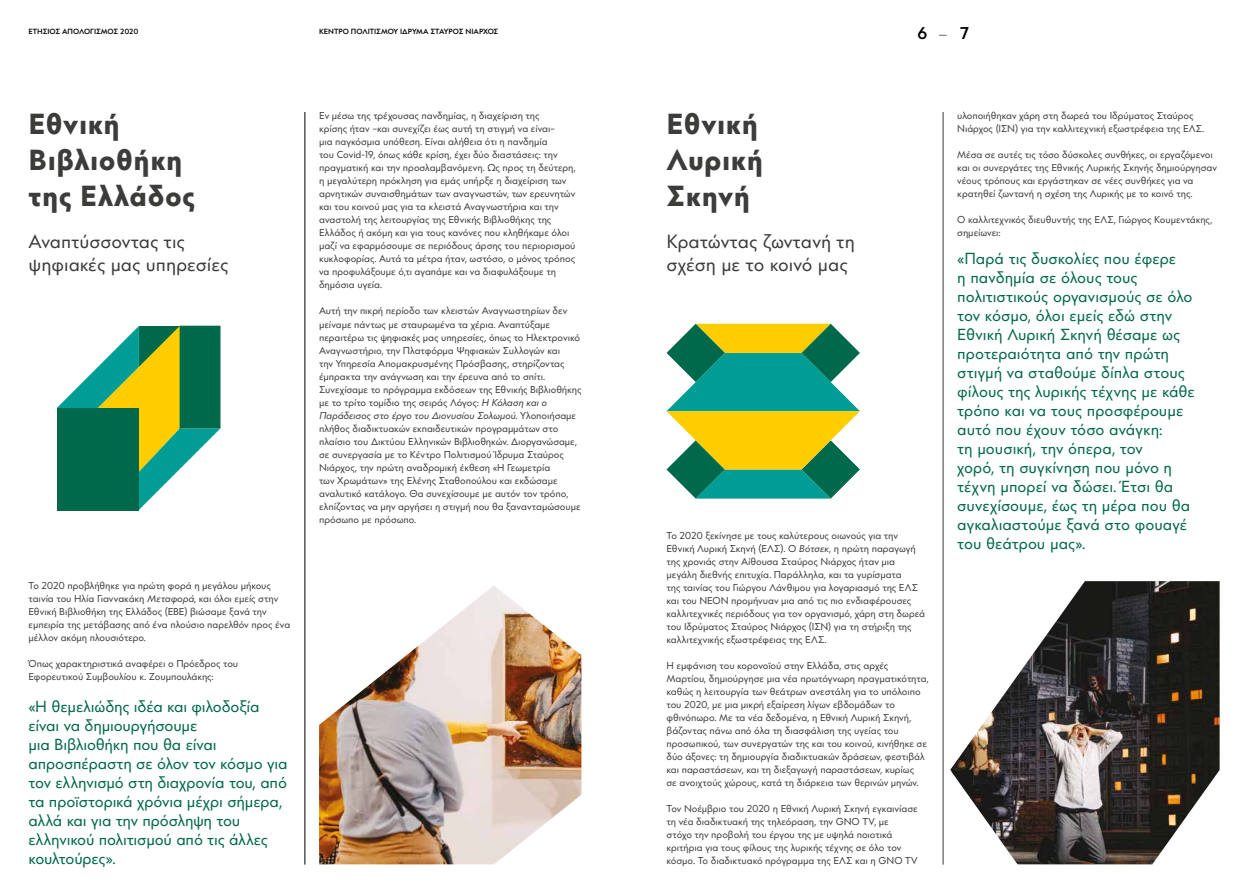
<style>
.page{position:relative;width:1248px;height:893px;background:#fff}
.page>*{position:absolute;margin:0;border:0;box-sizing:border-box;transform-origin:0 0}
.t1{font:700 29px/36px "SNFCC Panoptik";letter-spacing:.02em;color:#3c3c3b}
.t2{font:19px/22.8px "SNFCC Panoptik";color:#3c3c3b}
.t3{font:500 17px "SNFCC Panoptik";color:#000}
.t4{font:16px/19px "SNFCC Panoptik";letter-spacing:-.005em;color:#00684b}
.t5{font:10px/13px "SNFCC Panoptik";letter-spacing:-.005em;color:#3c3c3b}
.t6{font:500 7.5px "SNFCC Panoptik";color:#000}
.s1{font-weight:300;font-size:13px}
.s2{font-style:italic}
</style>
<div class="page">
<hr style="left:304px;top:112px;width:1px;height:753px;background:#000">
<hr style="left:942px;top:112px;width:1px;height:753px;background:#3c3c3b">
<img style="left:319px;top:586px;width:262px;height:278px">
<img style="left:950px;top:581px;width:269px;height:283px">
<svg style="left:57px;top:326px;width:163px;height:184px"></svg>
<svg style="left:666px;top:324px;width:193px;height:175px"></svg>
<p class="t6" style="left:28px;top:27px;width:112px">ΕΤΗΣΙΟΣ ΑΠΟΛΟΓΙΣΜΟΣ 2020</p>
<p class="t6" style="left:319px;top:27px;width:181px">ΚΕΝΤΡΟ ΠΟΛΙΤΙΣΜΟΥ ΙΔΡΥΜΑ ΣΤΑΥΡΟΣ ΝΙΑΡΧΟΣ</p>
<h3 class="t3" style="left:917px;top:22px;width:53px">6 <span class="s1">—</span> 7</h3>
<p class="t5" style="left:319px;top:110px;width:258px">Εν μέσω της τρέχουσας πανδημίας, η διαχείριση της<br>κρίσης ήταν –και συνεχίζει έως αυτή τη στιγμή να είναι–<br>μια παγκόσμια υπόθεση. Είναι αλήθεια ότι η πανδημία<br>του Covid-19, όπως κάθε κρίση, έχει δύο διαστάσεις: την πραγματική και την προσλαμβανόμενη. Ως προς τη δεύτερη, η μεγαλύτερη πρόκληση για εμάς υπήρξε η διαχείριση των αρνητικών συναισθημάτων των αναγνωστών, των ερευνητών και του κοινού μας για τα κλειστά Αναγνωστήρια και την αναστολή της λειτουργίας της Εθνικής Βιβλιοθήκης της Ελλάδος ή ακόμη και για τους κανόνες που κληθήκαμε όλοι μαζί να εφαρμόσουμε σε περιόδους άρσης του περιορισμού κυκλοφορίας. Αυτά τα μέτρα ήταν, ωστόσο, ο μόνος τρόπος να προφυλάξουμε ό,τι αγαπάμε και να διαφυλάξουμε τη δημόσια υγεία.</p>
<p class="t5" style="left:319px;top:305px;width:264px">Αυτή την πικρή περίοδο των κλειστών Αναγνωστηρίων δεν μείναμε πάντως με σταυρωμένα τα χέρια. Αναπτύξαμε περαιτέρω τις ψηφιακές μας υπηρεσίες, όπως το Ηλεκτρονικό Αναγνωστήριο, την Πλατφόρμα Ψηφιακών Συλλογών και<br>την Υπηρεσία Απομακρυσμένης Πρόσβασης, στηρίζοντας έμπρακτα την ανάγνωση και την έρευνα από το σπίτι.<br>Συνεχίσαμε το πρόγραμμα εκδόσεων της Εθνικής Βιβλιοθήκης με το τρίτο τομίδιο της σειράς Λόγος: <span class="s2">Η Κόλαση και ο Παράδεισος στο έργο του Διονυσίου Σολωμού</span>. Υλοποιήσαμε πλήθος διαδικτυακών εκπαιδευτικών προγραμμάτων στο πλαίσιο του Δικτύου Ελληνικών Βιβλιοθηκών. Διοργανώσαμε, σε συνεργασία με το Κέντρο Πολιτισμού Ίδρυμα Σταύρος Νιάρχος, την πρώτη αναδρομική έκθεση «Η Γεωμετρία<br>των Χρωμάτων» της Ελένης Σταθοπούλου και εκδώσαμε αναλυτικό κατάλογο. Θα συνεχίσουμε με αυτόν τον τρόπο, ελπίζοντας να μην αργήσει η στιγμή που θα ξανανταμώσουμε πρόσωπο με πρόσωπο.</p>
<h1 class="t1" style="left:29px;top:107px;width:168px">Εθνική<br>Βιβλιοθήκη της Ελλάδος</h1>
<h1 class="t1" style="left:666px;top:107px;width:98px">Εθνική<br>Λυρική<br>Σκηνή</h1>
<h2 class="t2" style="left:29px;top:231px;width:201px">Αναπτύσσοντας τις ψηφιακές μας υπηρεσίες</h2>
<h2 class="t2" style="left:666px;top:231px;width:190px">Κρατώντας ζωντανή τη σχέση με το κοινό μας</h2>
<p class="t5" style="left:29px;top:579px;width:263px">Το 2020 προβλήθηκε για πρώτη φορά η μεγάλου μήκους ταινία του Ηλία Γιαννακάκη <span class="s2">Μεταφορά</span>, και όλοι εμείς στην Εθνική Βιβλιοθήκη της Ελλάδος (ΕΒΕ) βιώσαμε ξανά την εμπειρία της μετάβασης από ένα πλούσιο παρελθόν προς ένα μέλλον ακόμη πλουσιότερο.</p>
<p class="t5" style="left:29px;top:657px;width:211px">Όπως χαρακτηριστικά αναφέρει ο Πρόεδρος του<br>Εφορευτικού Συμβουλίου κ. Ζουμπουλάκης:</p>
<p class="t4" style="left:28px;top:698px;width:261px">«Η θεμελιώδης ιδέα και φιλοδοξία είναι να δημιουργήσουμε<br>μια Βιβλιοθήκη που θα είναι απροσπέραστη σε όλον τον κόσμο για τον ελληνισμό στη διαχρονία του, από τα προϊστορικά χρόνια μέχρι σήμερα, αλλά και για την πρόσληψη του ελληνικού πολιτισμού από τις άλλες κουλτούρες».</p>
<p class="t5" style="left:666px;top:530px;width:260px">Το 2020 ξεκίνησε με τους καλύτερους οιωνούς για την Εθνική Λυρική Σκηνή (ΕΛΣ). Ο <span class="s2">Βότσεκ</span>, η πρώτη παραγωγή της χρονιάς στην Αίθουσα Σταύρος Νιάρχος ήταν μια μεγάλη διεθνής επιτυχία. Παράλληλα, και τα γυρίσματα<br>της ταινίας του Γιώργου Λάνθιμου για λογαριασμό της ΕΛΣ και του ΝΕΟΝ προμήνυαν μια από τις πιο ενδιαφέρουσες καλλιτεχνικές περιόδους για τον οργανισμό, χάρη στη δωρεά του Ιδρύματος Σταύρος Νιάρχος (ΙΣΝ) για τη στήριξη της καλλιτεχνικής εξωστρέφειας της ΕΛΣ.</p>
<p class="t5" style="left:666px;top:660px;width:264px">Η εμφάνιση του κορονοϊού στην Ελλάδα, στις αρχές Μαρτίου, δημιούργησε μια νέα πρωτόγνωρη πραγματικότητα, καθώς η λειτουργία των θεάτρων ανεστάλη για το υπόλοιπο του 2020, με μια μικρή εξαίρεση λίγων εβδομάδων το φθινόπωρο. Με τα νέα δεδομένα, η Εθνική Λυρική Σκηνή, βάζοντας πάνω από όλα τη διασφάλιση της υγείας του προσωπικού, των συνεργατών της και του κοινού, κινήθηκε σε δύο άξονες: τη δημιουργία διαδικτυακών δράσεων, φεστιβάλ και παραστάσεων, και τη διεξαγωγή παραστάσεων, κυρίως<br>σε ανοιχτούς χώρους, κατά τη διάρκεια των θερινών μηνών.</p>
<p class="t5" style="left:666px;top:803px;width:253px">Τον Νοέμβριο του 2020 η Εθνική Λυρική Σκηνή εγκαινίασε τη νέα διαδικτυακή της τηλεόραση, την GNO TV, με<br>στόχο την προβολή του έργου της με υψηλά ποιοτικά κριτήρια για τους φίλους της λυρικής τέχνης σε όλο τον κόσμο. Το διαδικτυακό πρόγραμμα της ΕΛΣ και η GNO TV</p>
<p class="t5" style="left:957px;top:110px;width:248px">υλοποιήθηκαν χάρη στη δωρεά του Ιδρύματος Σταύρος<br>Νιάρχος (ΙΣΝ) για την καλλιτεχνική εξωστρέφεια της ΕΛΣ.</p>
<p class="t5" style="left:957px;top:149px;width:261px">Μέσα σε αυτές τις τόσο δύσκολες συνθήκες, οι εργαζόμενοι και οι συνεργάτες της Εθνικής Λυρικής Σκηνής δημιούργησαν νέους τρόπους και εργάστηκαν σε νέες συνθήκες για να κρατηθεί ζωντανή η σχέση της Λυρικής με το κοινό της.</p>
<p class="t5" style="left:957px;top:214px;width:256px">Ο καλλιτεχνικός διευθυντής της ΕΛΣ, Γιώργος Κουμεντάκης, σημείωνει:</p>
<p class="t4" style="left:957px;top:250px;width:239px">«Παρά τις δυσκολίες που έφερε<br>η πανδημία σε όλους τους πολιτιστικούς οργανισμούς σε όλο τον κόσμο, όλοι εμείς εδώ στην<br>Εθνική Λυρική Σκηνή θέσαμε ως προτεραιότητα από την πρώτη στιγμή να σταθούμε δίπλα στους φίλους της λυρικής τέχνης με κάθε τρόπο και να τους προσφέρουμε αυτό που έχουν τόσο ανάγκη:<br>τη μουσική, την όπερα, τον<br>χορό, τη συγκίνηση που μόνο η τέχνη μπορεί να δώσει. Έτσι θα συνεχίσουμε, έως τη μέρα που θα αγκαλιαστούμε ξανά στο φουαγέ του θεάτρου μας».</p>
</div>
